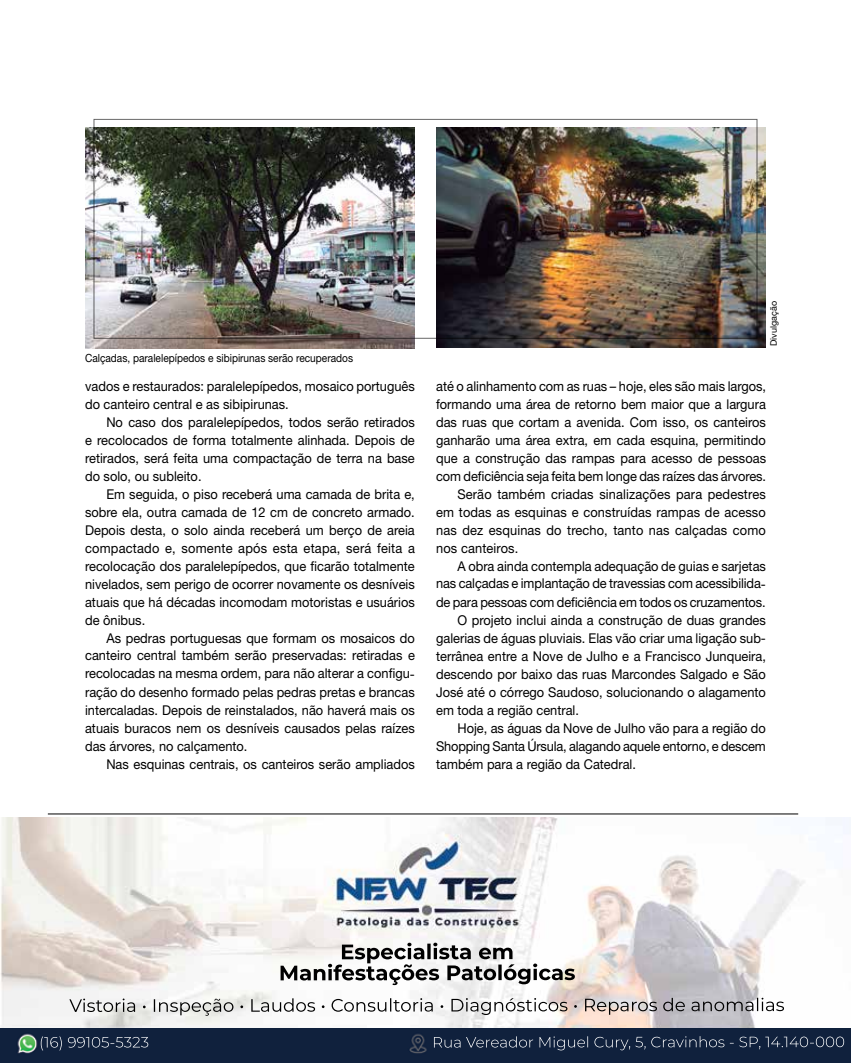
<style>
.page{position:relative;width:851px;height:1063px;background:#fff}
.page>*{position:absolute;margin:0;border:0;box-sizing:border-box;transform-origin:0 0}
.t1{font:13.5px/18px "Helvetica Neue LT Std";color:#000;text-align:justify;scale:.95 1}
.t2{font:11.25px "Helvetica Neue LT Std";color:#000;scale:.9 1}
.t3{font:9px "Helvetica Neue LT Std";color:#000}
</style>
<div class="page">
<img style="left:436px;top:128px;width:329px;height:219px">
<img style="left:85px;top:128px;width:330px;height:221px">
<div style="left:94px;top:119px;width:663px;height:220px;border:1px solid #000"></div>
<img style="left:0;top:818px;width:850px;height:210px">
<img style="left:0;top:1028px;width:850px;height:35px">
<hr style="left:48px;top:814px;width:750px;height:1px;background:#000">
<p class="t2" style="left:85px;top:351px;width:299px">Calçadas, paralelepípedos e sibipirunas serão recuperados</p>
<p class="t1" style="left:85px;top:377px;width:348px">vados e restaurados: paralelepípedos, mosaico português do canteiro central e as sibipirunas.</p>
<p class="t1" style="left:85px;top:413px;width:348px;text-indent:21px">No caso dos paralelepípedos, todos serão retirados e recolocados de forma totalmente alinhada. Depois de retirados, será feita uma compactação de terra na base do solo, ou subleito.</p>
<p class="t1" style="left:85px;top:485px;width:349px;text-indent:21px">Em seguida, o piso receberá uma camada de brita e, sobre ela, outra camada de 12 cm de concreto armado.<br>Depois desta, o solo ainda receberá um berço de areia compactado e, somente após esta etapa, será feita a recolocação dos paralelepípedos, que ficarão totalmente nivelados, sem perigo de ocorrer novamente os desníveis atuais que há décadas incomodam motoristas e usuários de ônibus.</p>
<p class="t1" style="left:85px;top:629px;width:348px;text-indent:21px">As pedras portuguesas que formam os mosaicos do canteiro central também serão preservadas: retiradas e recolocadas na mesma ordem, para não alterar a configu&shy;ração do desenho formado pelas pedras pretas e brancas intercaladas. Depois de reinstalados, não haverá mais os atuais buracos nem os desníveis causados pelas raízes das árvores, no calçamento.</p>
<p class="t1" style="left:106px;top:755px;width:326px">Nas esquinas centrais, os canteiros serão ampliados</p>
<p class="t3" style="left:768px;top:346px;width:46px;rotate:-90deg">Divulgação</p>
<p class="t1" style="left:436px;top:377px;width:348px">até o alinhamento com as ruas – hoje, eles são mais largos,</p>
<p class="t1" style="left:436px;top:395px;width:348px">formando uma área de retorno bem maior que a largura</p>
<p class="t1" style="left:436px;top:413px;width:348px">das ruas que cortam a avenida. Com isso, os canteiros</p>
<p class="t1" style="left:436px;top:431px;width:348px">ganharão uma área extra, em cada esquina, permitindo</p>
<p class="t1" style="left:436px;top:449px;width:349px">que a construção das rampas para acesso de pessoas</p>
<p class="t1" style="left:436px;top:467px;width:348px">com deficiência seja feita bem longe das raízes das árvores.</p>
<p class="t1" style="left:457px;top:485px;width:326px">Serão também criadas sinalizações para pedestres</p>
<p class="t1" style="left:436px;top:503px;width:348px">em todas as esquinas e construídas rampas de acesso</p>
<p class="t1" style="left:436px;top:521px;width:348px">nas dez esquinas do trecho, tanto nas calçadas como</p>
<p class="t1" style="left:436px;top:539px;width:88px">nos canteiros.</p>
<p class="t1" style="left:457px;top:557px;width:326px">A obra ainda contempla adequação de guias e sarjetas</p>
<p class="t1" style="left:436px;top:575px;width:348px">nas calçadas e implantação de travessias com acessibilida-</p>
<p class="t1" style="left:436px;top:593px;width:348px">de para pessoas com deficiência em todos os cruzamentos.</p>
<p class="t1" style="left:457px;top:611px;width:326px">O projeto inclui ainda a construção de duas grandes</p>
<p class="t1" style="left:436px;top:629px;width:348px">galerias de águas pluviais. Elas vão criar uma ligação sub-</p>
<p class="t1" style="left:436px;top:647px;width:348px">terrânea entre a Nove de Julho e a Francisco Junqueira,</p>
<p class="t1" style="left:436px;top:665px;width:348px">descendo por baixo das ruas Marcondes Salgado e São</p>
<p class="t1" style="left:436px;top:683px;width:348px">José até o córrego Saudoso, solucionando o alagamento</p>
<p class="t1" style="left:436px;top:701px;width:152px">em toda a região central.</p>
<p class="t1" style="left:457px;top:719px;width:326px">Hoje, as águas da Nove de Julho vão para a região do</p>
<p class="t1" style="left:436px;top:737px;width:348px">Shopping Santa Úrsula, alagando aquele entorno, e descem</p>
<p class="t1" style="left:436px;top:755px;width:212px">também para a região da Catedral.</p>
</div>
